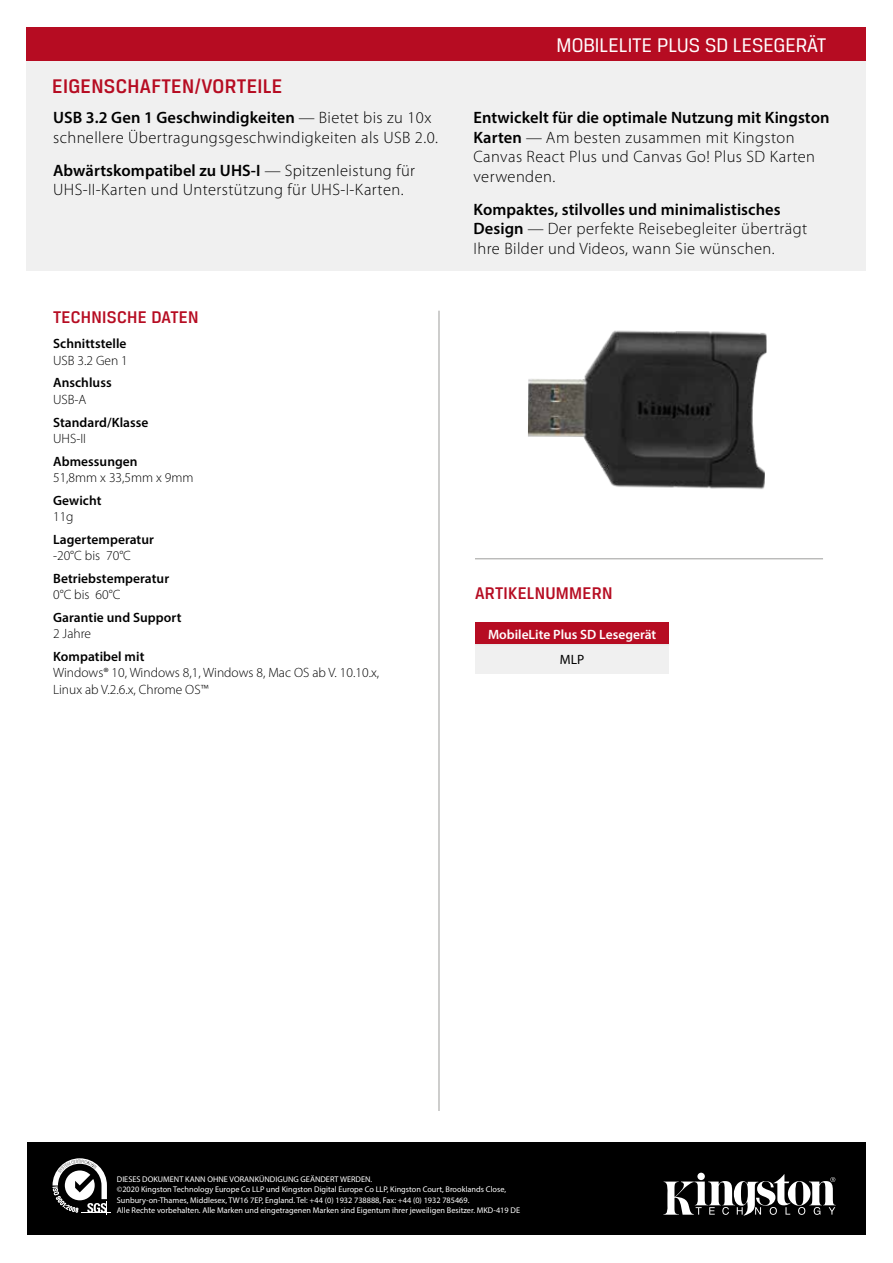
<style>
.page{position:relative;width:893px;height:1263px;background:#fff}
.page>*{position:absolute;margin:0;border:0;box-sizing:border-box;transform-origin:0 0}
.t1{font:21px "Breuer Text";color:#fff}
.t2{font:500 21px "Breuer Text";letter-spacing:.015em;color:#b60c22}
.t3{font:500 18px "Breuer Text";letter-spacing:.015em;color:#b60c22}
.t4{font:300 16.5px/19.5px "Myriad Pro";letter-spacing:.025em;color:#000}
.t5{font:300 13.5px/16.5px "Myriad Pro";color:#000}
.t6{font:600 13.5px "Myriad Pro";letter-spacing:.005em;color:#000}
.t7{font:600 13.5px "Myriad Pro";color:#fff}
.t8{font:13.5px "Myriad Pro";color:#000}
.t9{font:8.25px/10.5px "Myriad Pro";color:#fff}
.s1{font-weight:600}
</style>
<div class="page">
<div style="left:27px;top:27px;width:839px;height:36px;background:#b60c22"></div>
<div style="left:27px;top:61px;width:839px;height:210px;background:#f0f0f0"></div>
<div style="left:27px;top:1142px;width:839px;height:93px;background:#000"></div>
<svg style="left:663px;top:1174px;width:173px;height:42px"></svg>
<svg style="left:53px;top:1158px;width:57px;height:57px"></svg>
<hr style="left:438px;top:311px;width:2px;height:800px;background:#a8a8a7">
<hr style="left:475px;top:558px;width:348px;height:1px;background:#a8a8a7">
<img style="left:528px;top:330px;width:239px;height:159px">
<div style="left:475px;top:623px;width:194px;height:22px;background:#b60c22"></div>
<div style="left:475px;top:645px;width:194px;height:29px;background:#f0f0f0"></div>
<hr style="left:475px;top:644px;width:194px;height:1px;background:#e5e5e5">
<p class="t2" style="left:52px;top:75px;width:232px">EIGENSCHAFTEN/VORTEILE</p>
<p class="t4" style="left:53px;top:108px;width:386px"><span class="s1">USB 3.2 Gen 1 Geschwindigkeiten</span> — Bietet bis zu 10x schnellere Übertragungsgeschwindigkeiten als USB 2.0.</p>
<p class="t4" style="left:53px;top:160px;width:363px"><span class="s1">Abwärtskompatibel zu UHS-I</span> — Spitzenleistung für<br>UHS-II-Karten und Unterstützung für UHS-I-Karten.</p>
<p class="t3" style="left:53px;top:307px;width:147px">TECHNISCHE DATEN</p>
<p class="t6" style="left:53px;top:335px;width:75px">Schnittstelle</p>
<p class="t5" style="left:53px;top:352px;width:76px">USB 3.2 Gen 1</p>
<p class="t6" style="left:53px;top:374px;width:60px">Anschluss</p>
<p class="t5" style="left:53px;top:391px;width:35px">USB-A</p>
<p class="t6" style="left:53px;top:413px;width:97px">Standard/Klasse</p>
<p class="t5" style="left:53px;top:430px;width:34px">UHS-II</p>
<p class="t6" style="left:53px;top:452px;width:86px">Abmessungen</p>
<p class="t5" style="left:53px;top:469px;width:142px">51,8mm x 33,5mm x 9mm</p>
<p class="t6" style="left:53px;top:491px;width:50px">Gewicht</p>
<p class="t5" style="left:53px;top:508px;width:22px">11g</p>
<p class="t6" style="left:53px;top:530px;width:102px">Lagertemperatur</p>
<p class="t5" style="left:53px;top:547px;width:79px">-20°C bis 70°C</p>
<p class="t6" style="left:53px;top:569px;width:118px">Betriebstemperatur</p>
<p class="t5" style="left:53px;top:586px;width:69px">0°C bis 60°C</p>
<p class="t6" style="left:53px;top:608px;width:130px">Garantie und Support</p>
<p class="t5" style="left:53px;top:625px;width:39px">2 Jahre</p>
<p class="t6" style="left:53px;top:647px;width:93px">Kompatibel mit</p>
<p class="t5" style="left:53px;top:664px;width:328px">Windows® 10, Windows 8,1, Windows 8, Mac OS ab V. 10.10.x,<br>Linux ab V.2.6.x, Chrome OS™</p>
<p class="t1" style="left:557px;top:34px;width:271px">MOBILELITE PLUS SD LESEGERÄT</p>
<p class="t4" style="left:473px;top:108px;width:358px"><span class="s1">Entwickelt für die optimale Nutzung mit Kingston Karten</span> — Am besten zusammen mit Kingston Canvas React Plus und Canvas Go! Plus SD Karten verwenden.</p>
<p class="t4" style="left:473px;top:199px;width:335px"><span class="s1">Kompaktes, stilvolles und minimalistisches<br>Design</span> — Der perfekte Reisebegleiter überträgt<br>Ihre Bilder und Videos, wann Sie wünschen.</p>
<p class="t3" style="left:475px;top:583px;width:139px">ARTIKELNUMMERN</p>
<p class="t7" style="left:488px;top:626px;width:170px">MobileLite Plus SD Lesegerät</p>
<p class="t8" style="left:560px;top:651px;width:26px">MLP</p>
<p class="t9" style="left:117px;top:1173px;width:405px">DIESES DOKUMENT KANN OHNE VORANKÜNDIGUNG GEÄNDERT WERDEN.<br>©2020 Kingston Technology Europe Co LLP und Kingston Digital Europe Co LLP, Kingston Court, Brooklands Close, Sunbury-on-Thames, Middlesex, TW16 7EP, England. Tel: +44 (0) 1932 738888, Fax: +44 (0) 1932 785469.<br>Alle Rechte vorbehalten. Alle Marken und eingetragenen Marken sind Eigentum ihrer jeweiligen Besitzer. MKD-419 DE</p>
</div>
